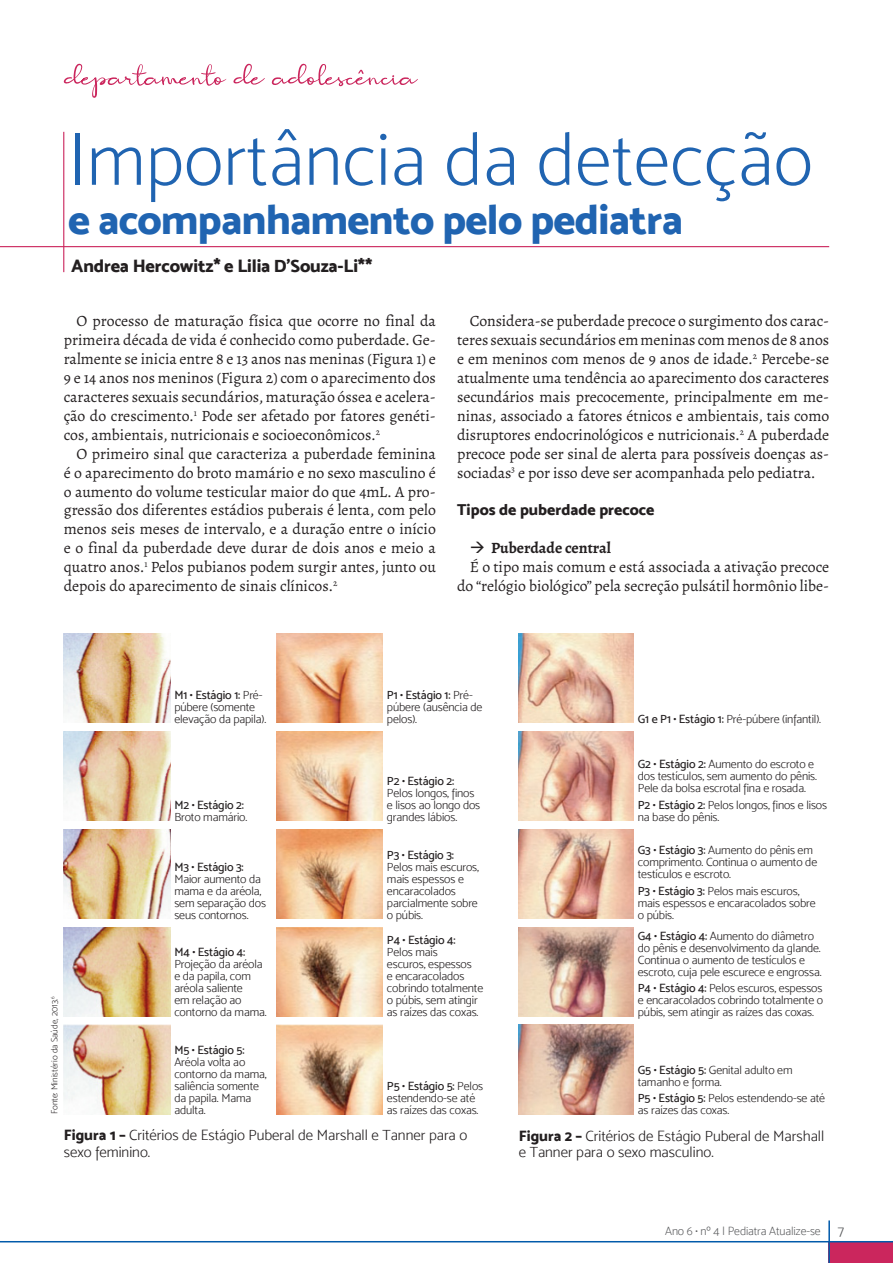
<style>
.page{position:relative;width:893px;height:1263px;background:#fff}
.page>*{position:absolute;margin:0;border:0;box-sizing:border-box;transform-origin:0 0}
.t1{font:75px "Mosk Extra Light 200";color:#2064b1}
.t2{font:42px "Mosk Extra Bold 800";letter-spacing:-.015em;color:#2064b1}
.autores{font:18px "Mosk Extra Bold 800";letter-spacing:-.01em;color:#231f20}
.texto{font:15.75px/18.9px "Alegreya";color:#231f20;text-align:justify}
.intertitulo{font:15.75px "Mosk Extra Bold 800";color:#231f20}
.t3{font:700 15.75px "Alegreya";color:#231f20}
.intertitulo-2{font:15px/16.5px "Mosk Light 300";color:#231f20}
.intertitulo-3{font:12px/12px "Mosk Light 300";letter-spacing:-.01em;color:#231f20}
.t4{font:12px "Mosk Extra Light 200";letter-spacing:-.01em;color:#57585a}
.intertitulo-4{font:12px "Mosk Medium 500";letter-spacing:-.01em;color:#231f20}
.fonte{font:9px "Mosk Extra Light 200";color:#231f20}
.fonte-2{font:5.25px "Mosk Extra Light 200";color:#231f20}
.s1{font-family:"Mosk Medium 500"}
.s2{font-family:"Mosk Extra Bold 800"}
.s3{font-family:"Mosk Light 300";font-size:15px}
</style>
<div class="page">
<div style="left:828px;top:1242px;width:65px;height:21px;background:#cb265d"></div>
<hr style="left:0;top:1241px;width:893px;height:1px;background:#015aaa">
<hr style="left:828px;top:1220px;width:2px;height:43px;background:#015aaa">
<hr style="left:0;top:246px;width:829px;height:1px;background:#cb265d">
<hr style="left:63px;top:132px;width:1px;height:140px;background:#cb265d">
<svg style="left:63px;top:63px;width:355px;height:35px"></svg>
<img style="left:276px;top:1025px;width:107px;height:89px">
<img style="left:276px;top:927px;width:107px;height:89px">
<img style="left:276px;top:829px;width:107px;height:89px">
<img style="left:276px;top:731px;width:107px;height:90px">
<img style="left:276px;top:634px;width:107px;height:89px">
<img style="left:64px;top:634px;width:106px;height:89px">
<img style="left:64px;top:829px;width:106px;height:89px">
<img style="left:64px;top:1025px;width:106px;height:89px">
<img style="left:64px;top:927px;width:106px;height:89px">
<img style="left:64px;top:731px;width:106px;height:90px">
<img style="left:519px;top:634px;width:115px;height:89px">
<img style="left:519px;top:829px;width:115px;height:89px">
<img style="left:519px;top:927px;width:115px;height:89px">
<img style="left:519px;top:731px;width:115px;height:90px">
<img style="left:519px;top:1025px;width:115px;height:89px">
<p class="t1" style="left:68px;top:117px;width:746px">Importância da detecção</p>
<p class="t2" style="left:68px;top:193px;width:617px">e acompanhamento pelo pediatra</p>
<p class="autores" style="left:71px;top:255px;width:303px">Andrea Hercowitz* e Lilia D’Souza-Li**</p>
<p class="texto" style="left:64px;top:312px;width:374px;text-indent:13px">O processo de maturação física que ocorre no final da primeira década de vida é conhecido como puberdade. Ge&shy;ralmente se inicia entre 8 e 13 anos nas meninas (Figura 1) e 9 e 14 anos nos meninos (Figura 2) com o aparecimento dos caracteres sexuais secundários, maturação óssea e acelera&shy;ção do crescimento.<sup>1</sup> Pode ser afetado por fatores genéti&shy;cos, ambientais, nutricionais e socioeconômicos.<sup>2</sup></p>
<p class="texto" style="left:64px;top:444px;width:374px;text-indent:13px">O primeiro sinal que caracteriza a puberdade feminina é o aparecimento do broto mamário e no sexo masculino é o aumento do volume testicular maior do que 4mL. A pro&shy;gressão dos diferentes estádios puberais é lenta, com pelo menos seis meses de intervalo, e a duração entre o início e o final da puberdade deve durar de dois anos e meio a quatro anos.<sup>1</sup> Pelos pubianos podem surgir antes, junto ou depois do aparecimento de sinais clínicos.<sup>2</sup></p>
<p class="texto" style="left:457px;top:312px;width:374px;text-indent:13px">Considera-se puberdade precoce o surgimento dos carac&shy;teres sexuais secundários em meninas com menos de 8 anos e em meninos com menos de 9 anos de idade.<sup>2</sup> Percebe-se atualmente uma tendência ao aparecimento dos caracteres secundários mais precocemente, principalmente em me&shy;ninas, associado a fatores étnicos e ambientais, tais como disruptores endocrinológicos e nutricionais.<sup>2</sup> A puberdade precoce pode ser sinal de alerta para possíveis doenças as&shy;sociadas<sup>3</sup> e por isso deve ser acompanhada pelo pediatra.</p>
<p class="intertitulo" style="left:457px;top:500px;width:199px">Tipos de puberdade precoce</p>
<p class="t3" style="left:491px;top:537px;width:121px">Puberdade central</p>
<p class="texto" style="left:457px;top:557px;width:374px;text-align:right">É o tipo mais comum e está associada a ativação precoce do “relógio biológico” pela secreção pulsátil hormônio libe-</p>
<p class="fonte-2" style="left:50px;top:999px;width:4px;rotate:-90deg">6</p>
<p class="fonte" style="left:49px;top:1114px;width:117px;rotate:-90deg">Fonte: Ministério da Saúde, 2013.</p>
<p class="intertitulo-3" style="left:174px;top:689px;width:94px"><span class="s1">M1 • Estágio 1:</span> Pré&shy;púbere (somente elevação da papila).</p>
<p class="intertitulo-3" style="left:174px;top:799px;width:74px"><span class="s1">M2 • Estágio 2:<br></span>Broto mamário.</p>
<p class="intertitulo-3" style="left:174px;top:860px;width:93px"><span class="s1">M3 • Estágio 3:<br></span>Maior aumento da mama e da aréola, sem separação dos seus contornos.</p>
<p class="intertitulo-3" style="left:174px;top:946px;width:94px"><span class="s1">M4 • Estágio 4:<br></span>Projeção da aréola e da papila, com aréola saliente<br>em relação ao contorno da mama.</p>
<p class="intertitulo-3" style="left:174px;top:1044px;width:94px"><span class="s1">M5 • Estágio 5:<br></span>Aréola volta ao contorno da mama, saliência somente da papila. Mama</p>
<p class="intertitulo-3" style="left:174px;top:1104px;width:33px">adulta.</p>
<p class="intertitulo-3" style="left:387px;top:689px;width:97px"><span class="s1">P1 • Estágio 1:</span> Pré&shy;púbere (ausência de pelos).</p>
<p class="intertitulo-3" style="left:387px;top:775px;width:95px"><span class="s1">P2 • Estágio 2:<br></span>Pelos longos, finos e lisos ao longo dos grandes lábios.</p>
<p class="intertitulo-3" style="left:387px;top:848px;width:94px"><span class="s1">P3 • Estágio 3:<br></span>Pelos mais escuros, mais espessos e encaracolados parcialmente sobre o púbis.</p>
<p class="intertitulo-4" style="left:387px;top:933px;width:70px">P4 • Estágio 4:</p>
<p class="intertitulo-3" style="left:387px;top:946px;width:98px">Pelos mais<br>escuros, espessos<br>e encaracolados cobrindo totalmente o púbis, sem atingir as raízes das coxas.</p>
<p class="intertitulo-3" style="left:387px;top:1080px;width:98px"><span class="s1">P5 • Estágio 5:</span> Pelos estendendo-se até as raízes das coxas.</p>
<p class="intertitulo-2" style="left:64px;top:1127px;width:405px"><span class="s2">Figura 1 –</span> Critérios de Estágio Puberal de Marshall e Tanner para o sexo feminino.</p>
<p class="intertitulo-3" style="left:638px;top:713px;width:185px"><span class="s1">G1 e P1 • Estágio 1:</span> Pré-púbere (infantil).</p>
<p class="intertitulo-3" style="left:638px;top:758px;width:181px"><span class="s1">G2 • Estágio 2:</span> Aumento do escroto e dos testículos, sem aumento do pênis.<br>Pele da bolsa escrotal fina e rosada.</p>
<p class="intertitulo-3" style="left:638px;top:799px;width:191px"><span class="s1">P2 • Estágio 2:</span> Pelos longos, finos e lisos na base do pênis.</p>
<p class="intertitulo-3" style="left:638px;top:844px;width:181px"><span class="s1">G3 • Estágio 3:</span> Aumento do pênis em comprimento. Continua o aumento de testículos e escroto.</p>
<p class="intertitulo-3" style="left:638px;top:884px;width:179px"><span class="s1">P3 • Estágio 3:</span> Pelos mais escuros, mais espessos e encaracolados sobre o púbis.</p>
<p class="intertitulo-3" style="left:638px;top:930px;width:185px"><span class="s1">G4 • Estágio 4:</span> Aumento do diâmetro do pênis e desenvolvimento da glande.<br>Continua o aumento de testículos e escroto, cuja pele escurece e engrossa.</p>
<p class="intertitulo-3" style="left:638px;top:982px;width:187px;text-align:justify"><span class="s1">P4 • Estágio 4:</span> Pelos escuros, espessos e encaracolados cobrindo totalmente o púbis, sem atingir as raízes das coxas.</p>
<p class="intertitulo-3" style="left:638px;top:1064px;width:156px"><span class="s1">G5 • Estágio 5:</span> Genital adulto em tamanho e forma.</p>
<p class="intertitulo-3" style="left:638px;top:1092px;width:189px"><span class="s1">P5 • Estágio 5:</span> Pelos estendendo-se até as raízes das coxas.</p>
<p class="intertitulo-2" style="left:519px;top:1127px;width:307px"><span class="s2">Figura 2 –</span> Critérios de Estágio Puberal de Marshall e Tanner para o sexo masculino.</p>
<p class="t4" style="left:665px;top:1224px;width:180px">Ano 6 • nº 4 | Pediatra Atualize-se <span class="s3">7</span></p>
</div>
